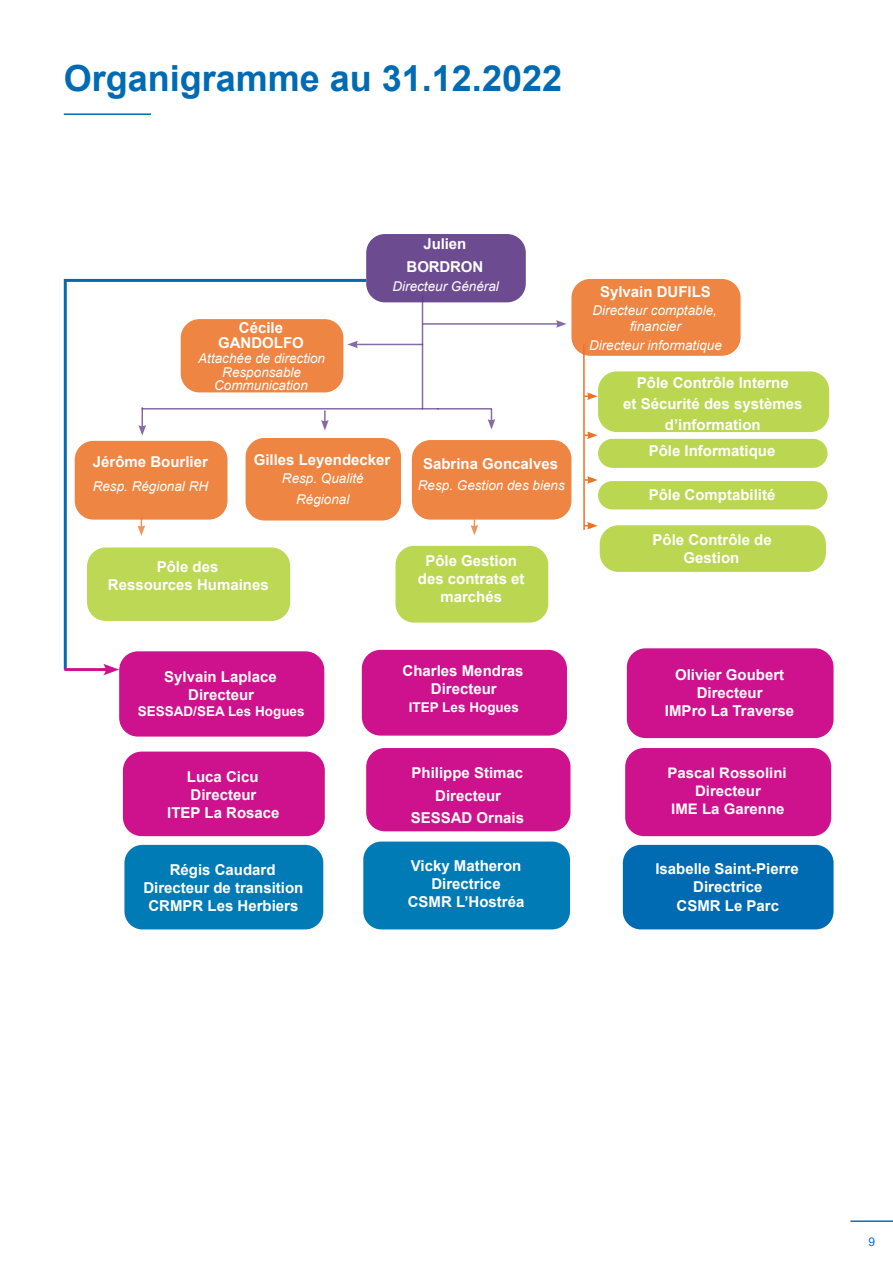
<style>
.page{position:relative;width:893px;height:1263px;background:#fff}
.page>*{position:absolute;margin:0;border:0;box-sizing:border-box;transform-origin:0 0}
.t1{font:700 36px "Arial";color:#006bb3}
.t2{font:700 15px/18px "Arial";color:#fff;text-align:center}
.t3{font:700 14.55px "Arial";color:#fff}
.t4{font:italic 13.5px/13.5px "Arial";color:#fff;text-align:center}
.t5{font:700 13.5px "Arial";color:#fff}
.t6{font:12px "Arial";color:#0072bc}
</style>
<div class="page">
<hr style="left:64px;top:113px;width:87px;height:2px;background:#006bb3">
<svg style="left:138px;top:520px;width:7px;height:16px"></svg>
<hr style="left:66px;top:279px;width:300px;height:3px;background:#006bb3">
<div style="left:367px;top:235px;width:158px;height:67px;background:#6c4b90;border-radius:18px"></div>
<div style="left:366px;top:234px;width:160px;height:68px;border:2px solid #5e3a86;border-radius:18px"></div>
<hr style="left:356px;top:344px;width:67px;height:1px;background:#5e3a86">
<svg style="left:347px;top:341px;width:11px;height:7px"></svg>
<hr style="left:142px;top:408px;width:297px;height:1px;background:#5e3a86">
<div style="left:75px;top:442px;width:152px;height:77px;background:#ee8542;border-radius:18px"></div>
<div style="left:75px;top:441px;width:152px;height:79px;border:2px solid #ec7123;border-radius:18px"></div>
<div style="left:246px;top:439px;width:154px;height:81px;background:#ee8542;border-radius:18px"></div>
<div style="left:246px;top:438px;width:155px;height:82px;border:2px solid #ec7123;border-radius:18px"></div>
<div style="left:572px;top:280px;width:168px;height:75px;background:#ee8542;border-radius:18px"></div>
<div style="left:571px;top:279px;width:170px;height:77px;border:2px solid #ec7123;border-radius:18px"></div>
<div style="left:413px;top:441px;width:158px;height:78px;background:#ee8542;border-radius:18px"></div>
<div style="left:412px;top:440px;width:159px;height:80px;border:2px solid #ec7123;border-radius:18px"></div>
<svg style="left:321px;top:410px;width:8px;height:21px"></svg>
<svg style="left:471px;top:520px;width:7px;height:15px"></svg>
<div style="left:599px;top:440px;width:228px;height:27px;background:#bbd752;border-radius:14px"></div>
<div style="left:598px;top:439px;width:229px;height:29px;border:2px solid #b0d136;border-radius:14px"></div>
<div style="left:599px;top:372px;width:229px;height:59px;background:#bbd752;border-radius:18px"></div>
<div style="left:598px;top:371px;width:231px;height:61px;border:2px solid #b0d136;border-radius:18px"></div>
<div style="left:599px;top:482px;width:228px;height:27px;background:#bbd752;border-radius:13px"></div>
<div style="left:598px;top:481px;width:229px;height:28px;border:2px solid #b0d136;border-radius:13px"></div>
<svg style="left:138px;top:407px;width:8px;height:29px"></svg>
<div style="left:88px;top:548px;width:201px;height:72px;background:#bcd854;border-radius:18px"></div>
<div style="left:87px;top:547px;width:203px;height:74px;border:2px solid #b0d136;border-radius:18px"></div>
<div style="left:396px;top:547px;width:151px;height:75px;background:#bbd752;border-radius:18px"></div>
<div style="left:395px;top:546px;width:153px;height:77px;border:2px solid #b0d136;border-radius:18px"></div>
<div style="left:600px;top:526px;width:225px;height:45px;background:#bbd752;border-radius:18px"></div>
<div style="left:600px;top:525px;width:226px;height:47px;border:2px solid #b0d136;border-radius:18px"></div>
<div style="left:120px;top:652px;width:204px;height:84px;background:#ce118c;border-radius:18px"></div>
<div style="left:119px;top:651px;width:205px;height:86px;border:2px solid #ce118c;border-radius:18px"></div>
<div style="left:628px;top:649px;width:205px;height:88px;background:#ce118c;border-radius:18px"></div>
<div style="left:627px;top:648px;width:207px;height:90px;border:2px solid #ce118c;border-radius:18px"></div>
<div style="left:626px;top:749px;width:204px;height:86px;background:#ce118c;border-radius:18px"></div>
<div style="left:625px;top:748px;width:206px;height:88px;border:2px solid #ce118c;border-radius:18px"></div>
<div style="left:124px;top:752px;width:200px;height:83px;background:#ce118c;border-radius:18px"></div>
<div style="left:123px;top:751px;width:202px;height:85px;border:2px solid #ce118c;border-radius:18px"></div>
<div style="left:367px;top:749px;width:203px;height:82px;background:#ce118c;border-radius:18px"></div>
<div style="left:366px;top:748px;width:204px;height:83px;border:2px solid #ce118c;border-radius:18px"></div>
<div style="left:363px;top:841px;width:207px;height:88px;background:#007bb6;border-radius:18px"></div>
<div style="left:623px;top:845px;width:211px;height:84px;background:#006bb3;border-radius:18px"></div>
<hr style="left:583px;top:344px;width:2px;height:186px;background:#ec7123">
<svg style="left:584px;top:392px;width:14px;height:8px"></svg>
<svg style="left:584px;top:522px;width:14px;height:7px"></svg>
<svg style="left:584px;top:431px;width:14px;height:8px"></svg>
<hr style="left:64px;top:279px;width:3px;height:391px;background:#006bb3">
<hr style="left:64px;top:668px;width:45px;height:3px;background:#ce118c">
<svg style="left:103px;top:664px;width:16px;height:11px"></svg>
<div style="left:181px;top:320px;width:162px;height:72px;background:#ee8542;border-radius:18px"></div>
<div style="left:181px;top:319px;width:162px;height:73px;border:2px solid #ec7123;border-radius:18px"></div>
<svg style="left:585px;top:476px;width:13px;height:8px"></svg>
<hr style="left:422px;top:323px;width:136px;height:2px;background:#5e3a86">
<svg style="left:556px;top:320px;width:11px;height:8px"></svg>
<hr style="left:437px;top:408px;width:55px;height:1px;background:#5e3a86">
<svg style="left:488px;top:409px;width:7px;height:21px"></svg>
<hr style="left:422px;top:296px;width:1px;height:113px;background:#5e3a86">
<div style="left:124px;top:845px;width:199px;height:84px;background:#007bb6;border-radius:18px"></div>
<div style="left:363px;top:651px;width:203px;height:84px;background:#ce118c;border-radius:18px"></div>
<div style="left:362px;top:650px;width:205px;height:86px;border:2px solid #ce118c;border-radius:18px"></div>
<hr style="left:850px;top:1220px;width:43px;height:2px;background:#0072bc">
<p class="t1" style="left:64px;top:53px;width:500px">Organigramme au 31.12.2022</p>
<p class="t2" style="left:218px;top:320px;width:87px;line-height:15px">Cécile<br>GANDOLFO</p>
<p class="t4" style="left:198px;top:352px;width:128px">Attachée de direction<br>Responsable<br>Communication</p>
<p class="t2" style="left:407px;top:233px;width:78px;line-height:22.5px">Julien<br>BORDRON</p>
<p class="t4" style="left:392px;top:280px;width:108px">Directeur Général</p>
<p class="t2" style="left:93px;top:453px;width:117px">Jérôme Bourlier</p>
<p class="t4" style="left:93px;top:479px;width:117px">Resp. Régional RH</p>
<p class="t2" style="left:254px;top:451px;width:138px">Gilles Leyendecker</p>
<p class="t4" style="left:282px;top:469px;width:83px;line-height:20.5px">Resp. Qualité<br>Régional</p>
<p class="t2" style="left:423px;top:455px;width:137px">Sabrina Goncalves</p>
<p class="t4" style="left:418px;top:479px;width:149px">Resp. Gestion des biens</p>
<p class="t2" style="left:108px;top:558px;width:162px;line-height:18.5px">Pôle des<br>Ressources Humaines</p>
<p class="t2" style="left:418px;top:552px;width:108px">Pôle Gestion des contrats et marchés</p>
<p class="t2" style="left:600px;top:283px;width:112px">Sylvain DUFILS</p>
<p class="t4" style="left:592px;top:302px;width:126px;line-height:16.2px">Directeur comptable, financier</p>
<p class="t4" style="left:589px;top:339px;width:134px">Directeur informatique</p>
<p class="t2" style="left:623px;top:373px;width:181px;line-height:21px">Pôle Contrôle Interne<br>et Sécurité des systèmes d’information</p>
<p class="t2" style="left:649px;top:442px;width:128px">Pôle Informatique</p>
<p class="t2" style="left:649px;top:485px;width:128px">Pôle Comptabilité</p>
<p class="t2" style="left:653px;top:531px;width:121px">Pôle Contrôle de<br>Gestion</p>
<p class="t2" style="left:164px;top:668px;width:114px">Sylvain Laplace</p>
<p class="t2" style="left:188px;top:686px;width:67px">Directeur</p>
<p class="t5" style="left:138px;top:702px;width:168px">SESSAD/SEA Les Hogues</p>
<p class="t2" style="left:187px;top:768px;width:73px">Luca Cicu</p>
<p class="t2" style="left:191px;top:786px;width:67px">Directeur</p>
<p class="t2" style="left:167px;top:804px;width:114px">ITEP La Rosace</p>
<p class="t2" style="left:170px;top:860px;width:107px">Régis Caudard</p>
<p class="t2" style="left:143px;top:878px;width:162px">Directeur de transition</p>
<p class="t2" style="left:148px;top:896px;width:152px">CRMPR Les Herbiers</p>
<p class="t2" style="left:403px;top:662px;width:122px">Charles Mendras<br>Directeur</p>
<p class="t5" style="left:409px;top:697px;width:112px">ITEP Les Hogues</p>
<p class="t2" style="left:412px;top:764px;width:113px">Philippe Stimac</p>
<p class="t2" style="left:435px;top:786px;width:67px">Directeur</p>
<p class="t2" style="left:411px;top:809px;width:115px">SESSAD Ornais</p>
<p class="t2" style="left:411px;top:857px;width:112px">Vicky Matheron</p>
<p class="t2" style="left:431px;top:875px;width:71px">Directrice</p>
<p class="t2" style="left:408px;top:893px;width:118px">CSMR L’Hostréa</p>
<p class="t2" style="left:675px;top:665px;width:111px">Olivier Goubert</p>
<p class="t2" style="left:697px;top:683px;width:67px">Directeur</p>
<p class="t2" style="left:665px;top:701px;width:131px">IMPro La Traverse</p>
<p class="t3" style="left:668px;top:763px;width:121px">Pascal Rossolini</p>
<p class="t3" style="left:695px;top:781px;width:67px">Directeur</p>
<p class="t3" style="left:671px;top:799px;width:115px">IME La Garenne</p>
<p class="t2" style="left:655px;top:860px;width:145px">Isabelle Saint-Pierre</p>
<p class="t2" style="left:693px;top:878px;width:71px">Directrice</p>
<p class="t2" style="left:677px;top:897px;width:104px">CSMR Le Parc</p>
<p class="t6" style="left:868px;top:1233px;width:8px">9</p>
</div>
